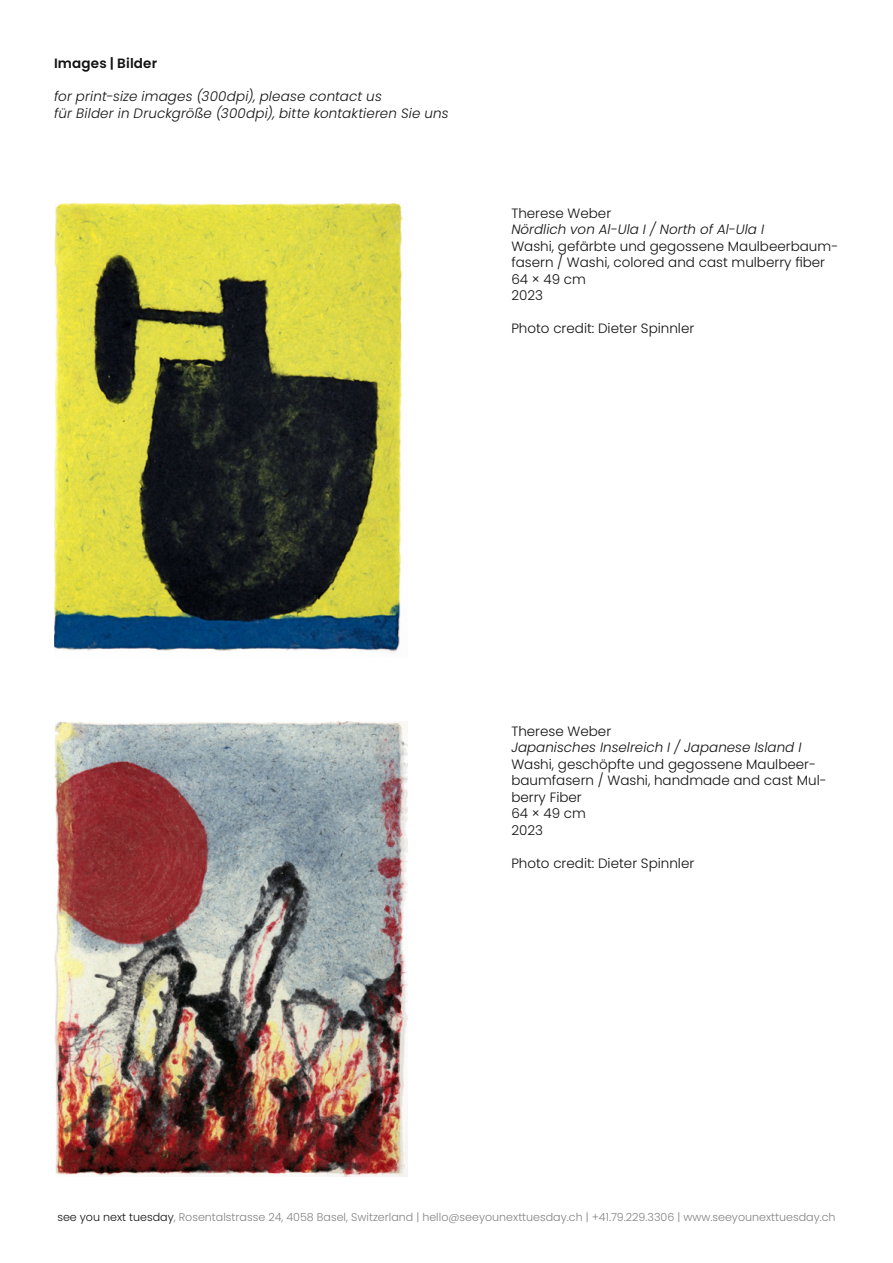
<style>
.page{position:relative;width:893px;height:1263px;background:#fff}
.page>*{position:absolute;margin:0;border:0;box-sizing:border-box;transform-origin:0 0}
.t1{font:300 13.5px/16.5px "Poppins";color:#121212}
.t2{font:italic 300 13.5px/16.5px "Poppins";color:#121212}
.t3{font:600 13.5px "Poppins";letter-spacing:.01em;color:#121212}
.t4{font:300 11.1px "Poppins";color:#828282}
.s1{color:#121212}
</style>
<div class="page">
<img style="left:54px;top:203px;width:350px;height:449px">
<img style="left:54px;top:721px;width:354px;height:455px">
<p class="t3" style="left:54px;top:56px;width:105px">Images | Bilder</p>
<p class="t2" style="left:54px;top:88px;width:396px">for print-size images (300dpi), please contact us<br>für Bilder in Druckgröße (300dpi), bitte kontaktieren Sie uns</p>
<p class="t1" style="left:511px;top:205px;width:101px">Therese Weber</p>
<p class="t2" style="left:511px;top:221px;width:254px">Nördlich von Al-Ula I / North of Al-Ula I</p>
<p class="t1" style="left:511px;top:238px;width:328px">Washi, gefärbte und gegossene Maulbeerbaum&shy;fasern / Washi, colored and cast mulberry fiber<br>64 × 49 cm<br>2023</p>
<p class="t1" style="left:511px;top:320px;width:184px">Photo credit: Dieter Spinnler</p>
<p class="t1" style="left:511px;top:723px;width:101px">Therese Weber</p>
<p class="t2" style="left:511px;top:739px;width:292px">Japanisches Inselreich I / Japanese Island I</p>
<p class="t1" style="left:511px;top:756px;width:317px">Washi, geschöpfte und gegossene Maulbeer&shy;baumfasern / Washi, handmade and cast Mul&shy;berry Fiber<br>64 × 49 cm<br>2023</p>
<p class="t1" style="left:511px;top:855px;width:184px">Photo credit: Dieter Spinnler</p>
<p class="t4" style="left:57px;top:1210px;width:780px"><span class="s1">see you next tuesday</span>, Rosentalstrasse 24, 4058 Basel, Switzerland | hello@seeyounexttuesday.ch | +41.79.229.3306 | www.seeyounexttuesday.ch</p>
</div>
